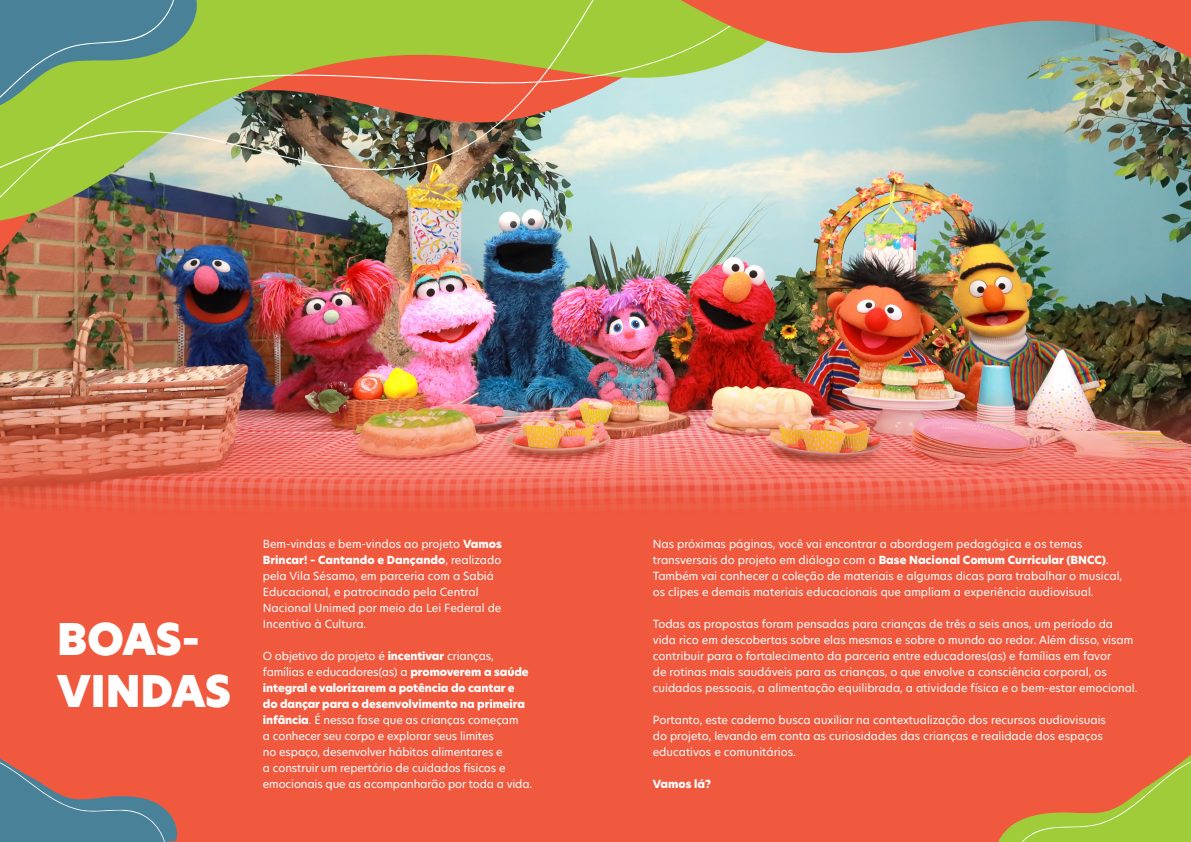
<style>
.page{position:relative;width:1191px;height:842px;background:#fff}
.page>*{position:absolute;margin:0;border:0;box-sizing:border-box;transform-origin:0 0}
.t1{font:42.8px "Hero New Super";letter-spacing:-.01em;color:#fff}
.t2{font:11px/16px "Hero New";color:#fff}
.t3{font:800 11px "Hero New";color:#fff}
.s1{font-weight:800}
</style>
<div class="page">
<img style="left:0;top:238px;width:1191px;height:604px">
<img style="left:0;top:238px;width:886px;height:70px">
<img style="left:0;top:238px;width:753px;height:65px">
<img style="left:0;top:0;width:593px;height:242px">
<svg style="left:0;top:0;width:213px;height:230px;background:#88a864"></svg>
<svg style="left:0;top:561px;width:311px;height:281px;background:#df5d47"></svg>
<svg style="left:992px;top:673px;width:199px;height:169px;background:#de723e"></svg>
<img style="left:431px;top:0;width:760px;height:238px">
<p class="t1" style="left:57px;top:610px;width:144px">BOAS-</p>
<p class="t1" style="left:57px;top:661px;width:175px">VINDAS</p>
<p class="t2" style="left:263px;top:536px;width:241px">Bem-vindas e bem-vindos ao projeto <span class="s1">Vamos Brincar! – Cantando e Dançando</span>, realizado pela Vila Sésamo, em parceria com a Sabiá Educacional, e patrocinado pela Central Nacional Unimed por meio da Lei Federal de Incentivo à Cultura.</p>
<p class="t2" style="left:263px;top:648px;width:271px">O objetivo do projeto é <span class="s1">incentivar</span> crianças, famílias e educadores(as) a <span class="s1">promoverem a saúde integral e valorizarem a potência do cantar e<br>do dançar para o desenvolvimento na primeira infância</span>. É nessa fase que as crianças começam<br>a conhecer seu corpo e explorar seus limites<br>no espaço, desenvolver hábitos alimentares e<br>a construir um repertório de cuidados físicos e emocionais que as acompanharão por toda a vida.</p>
<p class="t2" style="left:653px;top:536px;width:471px">Nas próximas páginas, você vai encontrar a abordagem pedagógica e os temas transversais do projeto em diálogo com a <span class="s1">Base Nacional Comum Curricular (BNCC)</span>.<br>Também vai conhecer a coleção de materiais e algumas dicas para trabalhar o musical, os clipes e demais materiais educacionais que ampliam a experiência audiovisual.</p>
<p class="t2" style="left:653px;top:616px;width:486px">Todas as propostas foram pensadas para crianças de três a seis anos, um período da vida rico em descobertas sobre elas mesmas e sobre o mundo ao redor. Além disso, visam contribuir para o fortalecimento da parceria entre educadores(as) e famílias em favor<br>de rotinas mais saudáveis para as crianças, o que envolve a consciência corporal, os cuidados pessoais, a alimentação equilibrada, a atividade física e o bem-estar emocional.</p>
<p class="t2" style="left:653px;top:712px;width:455px">Portanto, este caderno busca auxiliar na contextualização dos recursos audiovisuais do projeto, levando em conta as curiosidades das crianças e realidade dos espaços educativos e comunitários.</p>
<p class="t3" style="left:653px;top:776px;width:60px">Vamos lá?</p>
</div>
